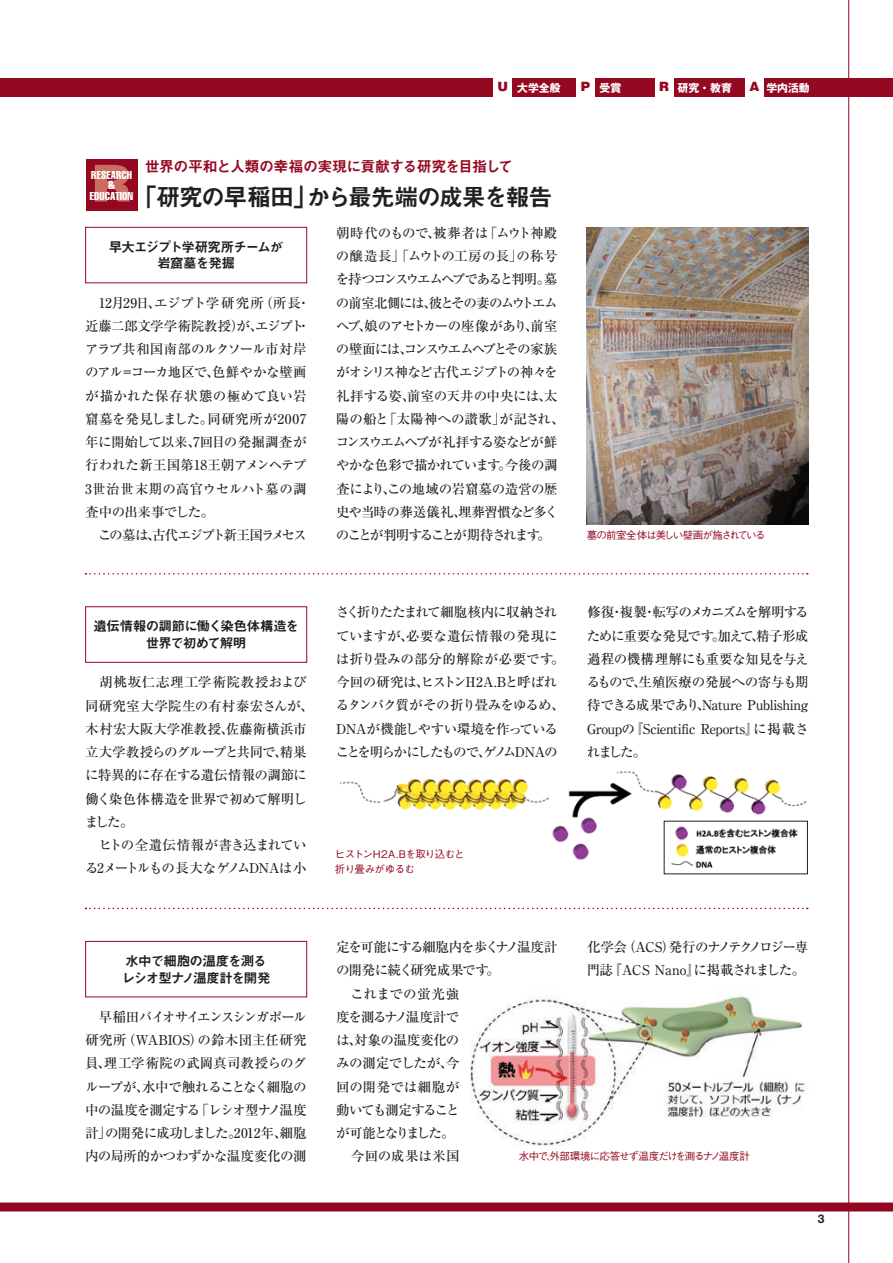
<style>
.page{position:relative;width:893px;height:1263px;background:#fff}
.page>*{position:absolute;margin:0;border:0;box-sizing:border-box;transform-origin:0 0}
.t1{font:24px "Midashi Go Pro MB31";letter-spacing:-.055em;color:#231f20}
.t2{font:15px "Midashi Go Pro MB31";letter-spacing:-.04em;color:#940821}
.t3{font:500 13.5px/23.2px "Ryumin Pro";letter-spacing:-.04em;color:#231f20}
.t4{font:500 13.5px/23.2px "Ryumin Pro";letter-spacing:-.06em;color:#231f20}
.t5{font:500 13.5px/23.2px "Ryumin Pro";letter-spacing:-.015em;color:#231f20}
.t6{font:500 13.5px/23.2px "Ryumin Pro";letter-spacing:-.02em;color:#231f20}
.t7{font:13.5px/16.5px "Midashi Go Pro MB31";letter-spacing:-.065em;color:#231f20;text-align:center}
.t8{font:500 13.5px/23.2px "Ryumin Pro";letter-spacing:-.065em;color:#231f20}
.t9{font:700 12px "Helvetica Neue LT Std";color:#231f20}
.t10{font:11.25px/10.5px "Helvetica LT Std Comp";letter-spacing:.01em;color:#fff;text-align:center}
.t11{font:700 10.8px "Gothic MB101 Pro";color:#fff}
.t12{font:500 10.5px/15px "Gothic BBB Pro";letter-spacing:-.075em;color:#940821}
.t13{font:500 10.5px "Gothic BBB Pro";letter-spacing:-.095em;color:#940821}
.s1{font-family:"Helvetica LT Std";font-weight:900;font-size:12.9px;color:#940821}
</style>
<div class="page">
<div style="left:0;top:78px;width:893px;height:18px;background:#940821"></div>
<div style="left:0;top:1202px;width:893px;height:9px;background:#940821"></div>
<div style="left:655px;top:78px;width:18px;height:18px;background:#fff"></div>
<div style="left:576px;top:78px;width:19px;height:18px;background:#fff"></div>
<div style="left:745px;top:78px;width:19px;height:18px;background:#fff"></div>
<div style="left:494px;top:78px;width:18px;height:18px;background:#fff"></div>
<hr style="left:848px;top:0;width:1px;height:1263px;background:#940821">
<div style="left:86px;top:159px;width:51px;height:51px;background:#940821"></div>
<svg style="left:85px;top:573px;width:723px;height:1px"></svg>
<svg style="left:85px;top:908px;width:723px;height:1px"></svg>
<img style="left:587px;top:227px;width:221px;height:297px">
<div style="left:85px;top:227px;width:222px;height:56px;border:1px solid #940821"></div>
<img style="left:339px;top:771px;width:469px;height:92px">
<img style="left:692px;top:823px;width:111px;height:35px">
<img style="left:670px;top:823px;width:21px;height:35px">
<img style="left:668px;top:858px;width:49px;height:11px">
<img style="left:470px;top:996px;width:337px;height:150px">
<div style="left:85px;top:941px;width:222px;height:56px;border:1px solid #940821"></div>
<p class="t11" style="left:498px;top:79px;width:65px"><span class="s1">U</span> 大学全般</p>
<p class="t11" style="left:581px;top:79px;width:42px"><span class="s1">P</span> 受賞</p>
<p class="t11" style="left:659px;top:79px;width:74px"><span class="s1">R</span> 研究・教育</p>
<p class="t11" style="left:749px;top:79px;width:62px"><span class="s1">A</span> 学内活動</p>
<p class="t2" style="left:145px;top:154px;width:370px">世界の平和と人類の幸福の実現に貢献する研究を目指して</p>
<h1 class="t1" style="left:92px;top:177px;width:462px"><sup>R</sup>「研究の早稲田」から最先端の成果を報告</h1>
<p class="t10" style="left:90px;top:169px;width:45px">RESEARCH &amp;<br>EDUCATION</p>
<p class="t7" style="left:109px;top:237px;width:176px">早大エジプト学研究所チームが岩窟墓を発掘</p>
<p class="t5" style="left:85px;top:290px;width:227px">　12月29日、エジプト学研究所（所長・近藤二郎文学学術院教授）が、エジプト・アラブ共和国南部のルクソール市対岸のアル=コーカ地区で、色鮮やかな壁画が描かれた保存状態の極めて良い岩窟墓を発見しました。同研究所が2007年に開始して以来、7回目の発掘調査が行われた新王国第18王朝アメンヘテプ<br>3世治世末期の高官ウセルハト墓の調査中の出来事でした。<br>　この墓は、古代エジプト新王国ラメセス</p>
<p class="t4" style="left:336px;top:220px;width:230px">朝時代のもので、被葬者は「ムウト神殿の醸造長」「ムウトの工房の長」の称号を持つコンスウエムヘブであると判明。墓の前室北側には、彼とその妻のムウトエムヘブ、娘のアセトカーの座像があり、前室の壁面には、コンスウエムヘブとその家族がオシリス神など古代エジプトの神々を礼拝する姿、前室の天井の中央には、太陽の船と「太陽神への讃歌」が記され、コンスウエムヘブが礼拝する姿などが鮮やかな色彩で描かれています。今後の調査により、この地域の岩窟墓の造営の歴史や当時の葬送儀礼、埋葬習慣など多くのことが判明することが期待されます。</p>
<p class="t13" style="left:587px;top:527px;width:181px">墓の前室全体は美しい壁画が施されている</p>
<p class="t7" style="left:93px;top:616px;width:207px">遺伝情報の調節に働く染色体構造を世界で初めて解明</p>
<p class="t6" style="left:85px;top:670px;width:230px">　胡桃坂仁志理工学術院教授および同研究室大学院生の有村泰宏さんが、木村宏大阪大学准教授、佐藤衛横浜市立大学教授らのグループと共同で、精巣に特異的に存在する遺伝情報の調節に働く染色体構造を世界で初めて解明しました。<br>　ヒトの全遺伝情報が書き込まれている2メートルもの長大なゲノムDNAは小</p>
<p class="t3" style="left:336px;top:600px;width:230px">さく折りたたまれて細胞核内に収納されていますが、必要な遺伝情報の発現には折り畳みの部分的解除が必要です。今回の研究は、ヒストンH2A.Bと呼ばれるタンパク質がその折り畳みをゆるめ、<br>DNAが機能しやすい環境を作っていることを明らかにしたもので、ゲノムDNAの</p>
<p class="t3" style="left:587px;top:600px;width:223px;text-align:justify">修復・複製・転写のメカニズムを解明するために重要な発見です。加えて、精子形成過程の機構理解にも重要な知見を与えるもので、生殖医療の発展への寄与も期待できる成果であり、Nature Publishing Groupの『Scientific Reports』に掲載されました。</p>
<p class="t12" style="left:335px;top:845px;width:131px">ヒストンH2A.Bを取り込むと折り畳みがゆるむ</p>
<p class="t7" style="left:122px;top:951px;width:150px;text-align:left">水中で細胞の温度を測るレシオ型ナノ温度計を開発</p>
<p class="t3" style="left:85px;top:1004px;width:223px;text-align:justify">　早稲田バイオサイエンスシンガポール研究所（WABIOS）の鈴木団主任研究員、理工学術院の武岡真司教授らのグループが、水中で触れることなく細胞の中の温度を測定する「レシオ型ナノ温度計」の開発に成功しました。2012年、細胞内の局所的かつわずかな温度変化の測</p>
<p class="t3" style="left:336px;top:934px;width:223px">定を可能にする細胞内を歩くナノ温度計の開発に続く研究成果です。<br>　これまでの蛍光強<br>度を測るナノ温度計で<br>は、対象の温度変化の<br>みの測定でしたが、今<br>回の開発では細胞が<br>動いても測定すること<br>が可能となりました。<br>　今回の成果は米国</p>
<p class="t8" style="left:587px;top:934px;width:223px">化学会（ACS）発行のナノテクノロジー専門誌『ACS Nano』に掲載されました。</p>
<p class="t12" style="left:519px;top:1147px;width:232px">水中で、外部環境に応答せず温度だけを測るナノ温度計</p>
<p class="t9" style="left:818px;top:1211px;width:8px">3</p>
</div>
